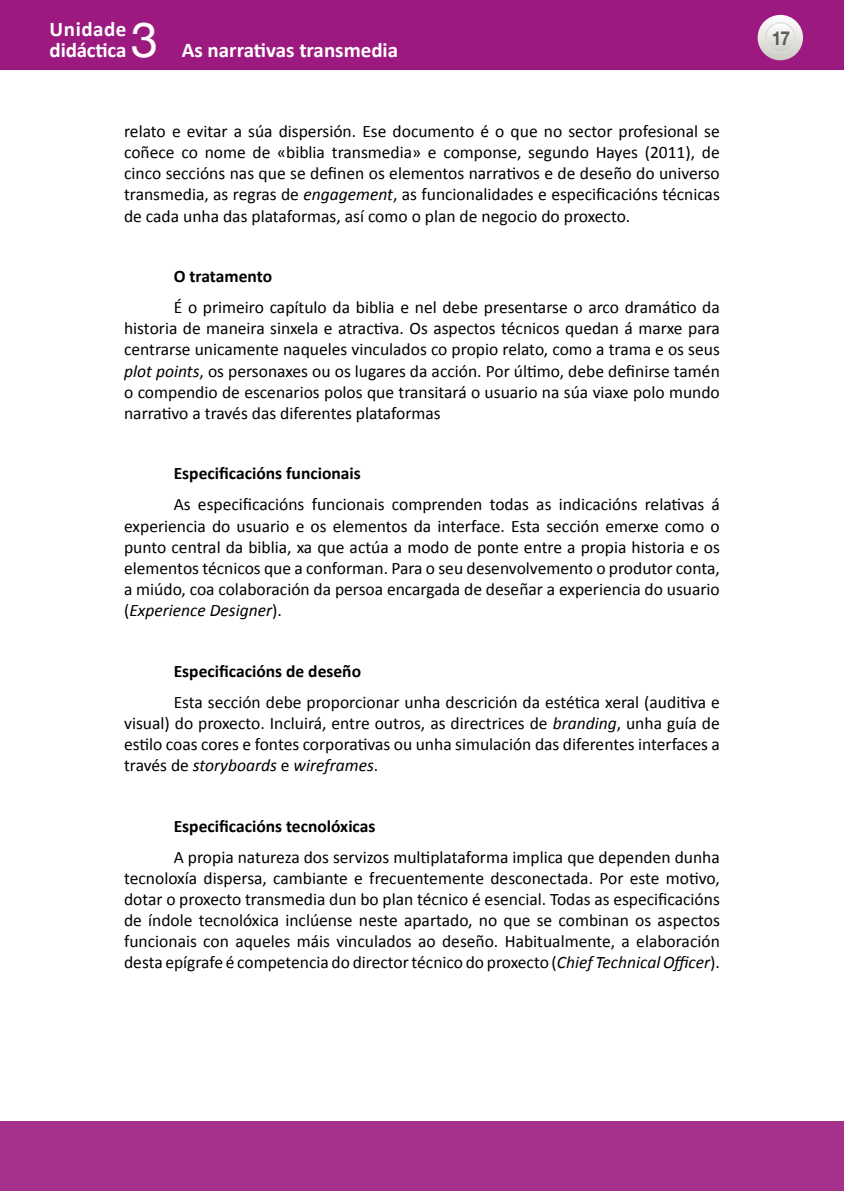
<style>
.page{position:relative;width:844px;height:1191px;background:#fff}
.page>*{position:absolute;margin:0;border:0;box-sizing:border-box;transform-origin:0 0}
.t1{font:49px "Helvetica Neue";color:#fff}
.t2{font:700 21px/21px "Calibri";color:#fff}
.t3{font:700 19.25px "Helvetica Neue";color:#000;scale:.9 1}
.TXTO{font:17.5px/21px "Calibri";color:#000;text-align:justify}
.TXTO_sin_SANGRE{font:17.5px/21px "Calibri";color:#000;text-align:justify}
._2º_Epigrafe{font:700 17.5px "Calibri";color:#000}
.s1{font-style:italic}
</style>
<div class="page">
<div style="left:0;top:0;width:843px;height:69px;background:#9c1a7f"></div>
<svg style="left:757px;top:15px;width:45px;height:45px"></svg>
<svg style="left:765px;top:23px;width:29px;height:29px"></svg>
<div style="left:764px;top:22px;width:31px;height:31px;border:1px solid #dfdeda;border-radius:50%"></div>
<div style="left:0;top:1121px;width:843px;height:70px;background:#a6318c"></div>
<p class="t2" style="left:50px;top:19px;width:78px">Unidade didáctica</p>
<h1 class="t1" style="left:131px;top:5px;width:29px">3</h1>
<p class="t2" style="left:182px;top:40px;width:218px">As narrativas transmedia</p>
<p class="TXTO_sin_SANGRE" style="left:124px;top:121px;width:597px">relato e evitar a súa dispersión. Ese documento é o que no sector profesional se coñece co nome de «biblia transmedia» e componse, segundo Hayes (2011), de cinco seccións nas que se definen os elementos narrativos e de deseño do universo transmedia, as regras de <span class="s1">engagement</span>, as funcionalidades e especificacións técnicas de cada unha das plataformas, así como o plan de negocio do proxecto.</p>
<p class="_2º_Epigrafe" style="left:174px;top:265px;width:100px">O tratamento</p>
<p class="TXTO" style="left:124px;top:297px;width:597px;text-indent:50px">É o primeiro capítulo da biblia e nel debe presentarse o arco dramático da historia de maneira sinxela e atractiva. Os aspectos técnicos quedan á marxe para centrarse unicamente naqueles vinculados co propio relato, como a trama e os seus <span class="s1">plot points</span>, os personaxes ou os lugares da acción. Por último, debe definirse tamén o compendio de escenarios polos que transitará o usuario na súa viaxe polo mundo narrativo a través das diferentes plataformas</p>
<p class="_2º_Epigrafe" style="left:174px;top:462px;width:188px">Especificacións funcionais</p>
<p class="TXTO" style="left:124px;top:494px;width:597px;text-indent:50px">As especificacións funcionais comprenden todas as indicacións relativas á experiencia do usuario e os elementos da interface. Esta sección emerxe como o punto central da biblia, xa que actúa a modo de ponte entre a propia historia e os elementos técnicos que a conforman. Para o seu desenvolvemento o produtor conta, a miúdo, coa colaboración da persoa encargada de deseñar a experiencia do usuario (<span class="s1">Experience Designer</span>).</p>
<p class="_2º_Epigrafe" style="left:174px;top:659px;width:189px">Especificacións de deseño</p>
<p class="TXTO" style="left:124px;top:691px;width:597px;text-indent:50px">Esta sección debe proporcionar unha descrición da estética xeral (auditiva e visual) do proxecto. Incluirá, entre outros, as directrices de <span class="s1">branding</span>, unha guía de estilo coas cores e fontes corporativas ou unha simulación das diferentes interfaces a través de <span class="s1">storyboards</span> e <span class="s1">wireframes</span>.</p>
<p class="_2º_Epigrafe" style="left:174px;top:814px;width:203px">Especificacións tecnolóxicas</p>
<p class="TXTO" style="left:124px;top:846px;width:597px;text-indent:50px">A propia natureza dos servizos multiplataforma implica que dependen dunha tecnoloxía dispersa, cambiante e frecuentemente desconectada. Por este motivo, dotar o proxecto transmedia dun bo plan técnico é esencial. Todas as especificacións de índole tecnolóxica inclúense neste apartado, no que se combinan os aspectos funcionais con aqueles máis vinculados ao deseño. Habitualmente, a elaboración desta epígrafe é competencia do director técnico do proxecto (<span class="s1">Chief Technical Officer</span>).</p>
<p class="t3" style="left:770px;top:26px;width:23px">17</p>
</div>
